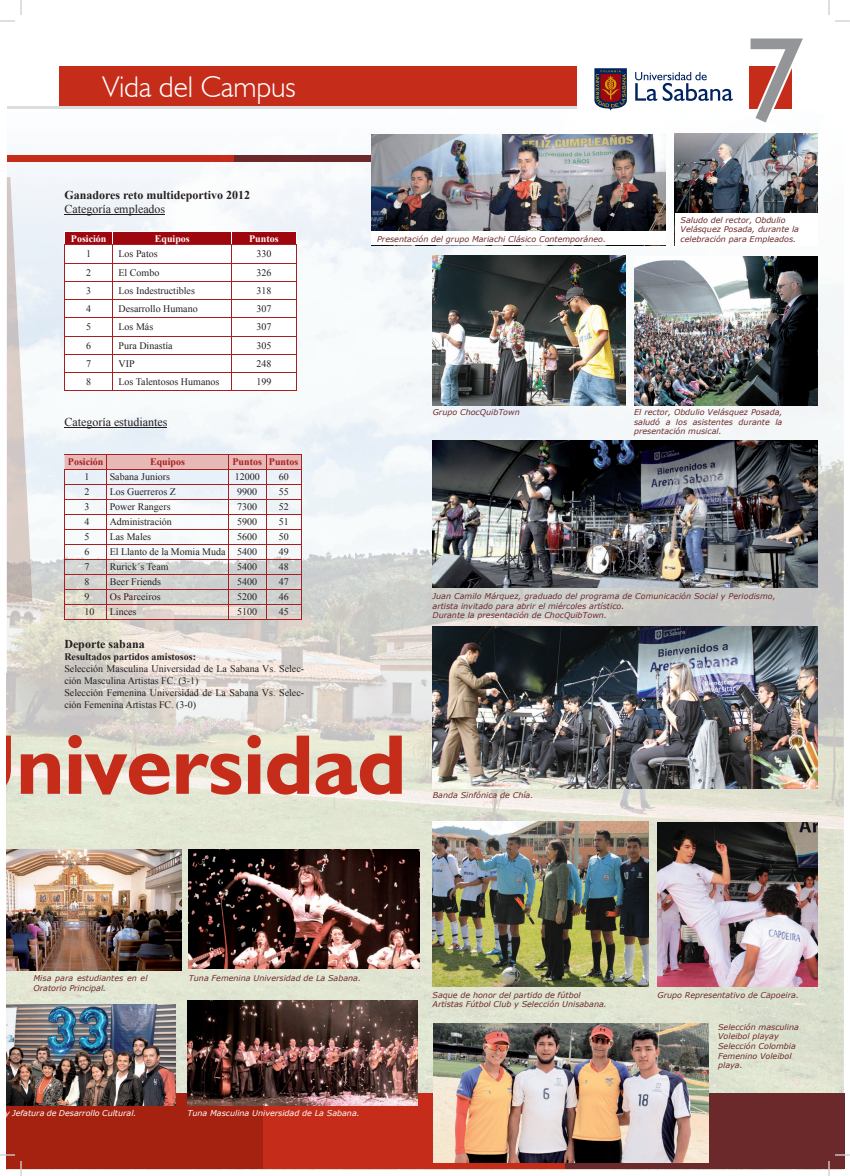
<style>
.page{position:relative;width:850px;height:1176px;background:#fff}
.page>*{position:absolute;margin:0;border:0;box-sizing:border-box;transform-origin:0 0}
.t1{font:120px "Humanist 521 BT";color:#939598}
.t2{font:700 85.2px "Humanist 521 BT";color:#c52c1a}
.t3{font:300 29.9px "Humanist 521 BT";color:#fff}
.t4{font:700 12px "Times New Roman";color:#231f20}
.t5{font:12px "Times New Roman";color:#231f20}
.t6{font:10px/12px "Times New Roman";color:#231f20}
.t7{font:700 10px "Times New Roman";color:#231f20}
.t8{font:700 10px "Times New Roman";color:#a72021}
.t9{font:700 10px "Times New Roman";color:#fff}
.t10{font:italic 8px/9.6px "Verdana";color:#6c292b}
.t11{font:italic 8px "Verdana";color:#fff}
</style>
<div class="page">
<img style="left:7px;top:133px;width:697px;height:116px">
<img style="left:704px;top:133px;width:139px;height:960px">
<img style="left:33px;top:249px;width:593px;height:141px">
<img style="left:33px;top:390px;width:671px;height:142px">
<img style="left:7px;top:532px;width:697px;height:561px">
<div style="left:565px;top:1093px;width:279px;height:76px;background:#6c292b"></div>
<div style="left:263px;top:1093px;width:302px;height:76px;background:#c52c1a"></div>
<div style="left:7px;top:1093px;width:256px;height:76px;background:#a52110"></div>
<img style="left:7px;top:177px;width:26px;height:426px">
<img style="left:433px;top:1024px;width:275px;height:139px">
<div style="left:59px;top:66px;width:518px;height:43px;background:#c52c1a"></div>
<hr style="left:7px;top:106px;width:570px;height:3px;background:#dcdddf">
<svg style="left:749px;top:66px;width:43px;height:43px"></svg>
<svg style="left:594px;top:68px;width:33px;height:43px"></svg>
<svg style="left:635px;top:72px;width:98px;height:29px"></svg>
<img style="left:657px;top:822px;width:160px;height:165px">
<img style="left:432px;top:821px;width:216px;height:166px">
<img style="left:188px;top:1001px;width:230px;height:104px">
<img style="left:7px;top:849px;width:174px;height:121px">
<img style="left:7px;top:1004px;width:169px;height:101px">
<div style="left:233px;top:155px;width:212px;height:7px;background:#6c292b"></div>
<div style="left:7px;top:155px;width:226px;height:7px;background:#c52c1a"></div>
<img style="left:189px;top:850px;width:230px;height:118px">
<img style="left:433px;top:256px;width:192px;height:149px">
<img style="left:634px;top:256px;width:183px;height:149px">
<img style="left:432px;top:440px;width:385px;height:148px">
<img style="left:433px;top:627px;width:384px;height:161px">
<img style="left:675px;top:134px;width:142px;height:79px">
<img style="left:371px;top:134px;width:295px;height:98px">
<hr style="left:64px;top:214px;width:101px;height:1px;background:#231f20">
<hr style="left:64px;top:427px;width:103px;height:1px;background:#231f20">
<hr style="left:64px;top:231px;width:49px;height:1px;background:#fff">
<hr style="left:113px;top:231px;width:119px;height:1px;background:#fff">
<hr style="left:232px;top:231px;width:64px;height:1px;background:#fff">
<svg style="left:64px;top:232px;width:233px;height:159px"></svg>
<hr style="left:64px;top:391px;width:49px;height:1px;background:#a72021">
<hr style="left:113px;top:391px;width:119px;height:1px;background:#a72021">
<hr style="left:232px;top:391px;width:64px;height:1px;background:#a72021">
<svg style="left:64px;top:454px;width:238px;height:165px"></svg>
<hr style="left:64px;top:619px;width:43px;height:1px;background:#a72021">
<hr style="left:107px;top:619px;width:121px;height:1px;background:#a72021">
<hr style="left:228px;top:619px;width:38px;height:1px;background:#a72021">
<hr style="left:266px;top:619px;width:36px;height:1px;background:#a72021">
<div style="left:371px;top:232px;width:295px;height:13px;background:#fff"></div>
<div style="left:675px;top:213px;width:142px;height:32px;background:#fff"></div>
<svg style="left:828px;top:0;width:22px;height:22px"></svg>
<svg style="left:0;top:0;width:22px;height:22px"></svg>
<svg style="left:828px;top:1154px;width:22px;height:22px"></svg>
<svg style="left:0;top:1154px;width:22px;height:22px"></svg>
<h3 class="t3" style="left:103px;top:69px;width:195px">Vida del Campus</h3>
<h3 class="t4" style="left:64px;top:186px;width:187px">Ganadores reto multideportivo 2012</h3>
<h3 class="t5" style="left:64px;top:201px;width:102px">Categoría empleados</h3>
<p class="t9" style="left:71px;top:231px;width:37px">Posición</p>
<p class="t9" style="left:155px;top:231px;width:37px">Equipos</p>
<p class="t9" style="left:249px;top:231px;width:31px">Puntos</p>
<p class="t6" style="left:86px;top:248px;width:6px">1</p>
<p class="t6" style="left:119px;top:248px;width:41px">Los Patos</p>
<p class="t6" style="left:256px;top:248px;width:16px">330</p>
<p class="t6" style="left:86px;top:266px;width:6px">2</p>
<p class="t6" style="left:119px;top:266px;width:42px">El Combo</p>
<p class="t6" style="left:256px;top:266px;width:16px">326</p>
<p class="t6" style="left:86px;top:284px;width:6px">3</p>
<p class="t6" style="left:119px;top:284px;width:78px">Los Indestructibles</p>
<p class="t6" style="left:256px;top:284px;width:16px">318</p>
<p class="t6" style="left:86px;top:303px;width:6px">4</p>
<p class="t6" style="left:119px;top:303px;width:81px">Desarrollo Humano</p>
<p class="t6" style="left:256px;top:303px;width:16px">307</p>
<p class="t6" style="left:86px;top:321px;width:6px">5</p>
<p class="t6" style="left:119px;top:321px;width:36px">Los Más</p>
<p class="t6" style="left:256px;top:321px;width:16px">307</p>
<p class="t6" style="left:86px;top:339px;width:6px">6</p>
<p class="t6" style="left:119px;top:339px;width:56px">Pura Dinastía</p>
<p class="t6" style="left:256px;top:339px;width:16px">305</p>
<p class="t6" style="left:86px;top:357px;width:6px">7</p>
<p class="t6" style="left:119px;top:357px;width:18px">VIP</p>
<p class="t6" style="left:256px;top:357px;width:16px">248</p>
<p class="t6" style="left:86px;top:376px;width:6px">8</p>
<p class="t6" style="left:119px;top:376px;width:102px">Los Talentosos Humanos</p>
<p class="t6" style="left:256px;top:376px;width:16px">199</p>
<h3 class="t5" style="left:64px;top:414px;width:104px">Categoría estudiantes</h3>
<p class="t8" style="left:68px;top:455px;width:37px">Posición</p>
<p class="t8" style="left:150px;top:455px;width:37px">Equipos</p>
<p class="t8" style="left:232px;top:455px;width:67px">Puntos Puntos</p>
<p class="t6" style="left:84px;top:471px;width:6px">1</p>
<p class="t6" style="left:110px;top:471px;width:62px">Sabana Juniors</p>
<p class="t6" style="left:235px;top:471px;width:26px">12000</p>
<p class="t6" style="left:279px;top:471px;width:11px">60</p>
<p class="t6" style="left:84px;top:486px;width:6px">2</p>
<p class="t6" style="left:110px;top:486px;width:68px">Los Guerreros Z</p>
<p class="t6" style="left:237px;top:486px;width:22px">9900</p>
<p class="t6" style="left:279px;top:486px;width:11px">55</p>
<p class="t6" style="left:84px;top:501px;width:6px">3</p>
<p class="t6" style="left:110px;top:501px;width:62px">Power Rangers</p>
<p class="t6" style="left:237px;top:501px;width:21px">7300</p>
<p class="t6" style="left:279px;top:501px;width:11px">52</p>
<p class="t6" style="left:84px;top:516px;width:6px">4</p>
<p class="t6" style="left:110px;top:516px;width:64px">Administración</p>
<p class="t6" style="left:237px;top:516px;width:21px">5900</p>
<p class="t6" style="left:279px;top:516px;width:11px">51</p>
<p class="t6" style="left:84px;top:531px;width:6px">5</p>
<p class="t6" style="left:110px;top:531px;width:43px">Las Males</p>
<p class="t6" style="left:237px;top:531px;width:22px">5600</p>
<p class="t6" style="left:279px;top:531px;width:11px">50</p>
<p class="t6" style="left:84px;top:546px;width:6px">6</p>
<p class="t6" style="left:110px;top:546px;width:149px">El Llanto de la Momia Muda 5400</p>
<p class="t6" style="left:279px;top:546px;width:11px">49</p>
<p class="t6" style="left:84px;top:561px;width:6px">7</p>
<p class="t6" style="left:110px;top:561px;width:60px">Rurick´s Team</p>
<p class="t6" style="left:237px;top:561px;width:22px">5400</p>
<p class="t6" style="left:279px;top:561px;width:11px">48</p>
<p class="t6" style="left:84px;top:576px;width:6px">8</p>
<p class="t6" style="left:110px;top:576px;width:53px">Beer Friends</p>
<p class="t6" style="left:237px;top:576px;width:22px">5400</p>
<p class="t6" style="left:279px;top:576px;width:11px">47</p>
<p class="t6" style="left:85px;top:591px;width:6px">9</p>
<p class="t6" style="left:110px;top:591px;width:52px">Os Parceiros</p>
<p class="t6" style="left:237px;top:591px;width:22px">5200</p>
<p class="t6" style="left:279px;top:591px;width:11px">46</p>
<p class="t6" style="left:85px;top:606px;width:11px">10</p>
<p class="t6" style="left:110px;top:606px;width:28px">Linces</p>
<p class="t6" style="left:237px;top:606px;width:21px">5100</p>
<p class="t6" style="left:279px;top:606px;width:11px">45</p>
<h3 class="t4" style="left:64px;top:636px;width:82px">Deporte sabana</h3>
<p class="t7" style="left:64px;top:650px;width:133px">Resultados partidos amistosos:</p>
<p class="t6" style="left:64px;top:662px;width:241px">Selección Masculina Universidad de La Sabana Vs. Selec&shy;ción Masculina Artistas FC. (3-1)<br>Selección Femenina Universidad de La Sabana Vs. Selec&shy;ción Femenina Artistas FC. (3-0)</p>
<p class="t10" style="left:377px;top:234px;width:230px">Presentación del grupo Mariachi Clásico Contemporáneo.</p>
<h1 class="t1" style="left:743px;top:6px;width:62px">7</h1>
<p class="t10" style="left:680px;top:215px;width:120px">Saludo del rector, Obdulio<br>Velásquez Posada, durante la celebración para Empleados.</p>
<p class="t10" style="left:433px;top:407px;width:88px">Grupo ChocQuibTown</p>
<p class="t10" style="left:634px;top:407px;width:150px;text-align:justify">El rector, Obdulio Velásquez Posada, saludó a los asistentes durante la presentación musical.</p>
<p class="t10" style="left:432px;top:591px;width:345px">Juan Camilo Márquez, graduado del programa de Comunicación Social y Periodismo, artista invitado para abrir el miércoles artístico.<br>Durante la presentación de ChocQuibTown.</p>
<h2 class="t2" style="left:16px;top:712px;width:391px">niversidad</h2>
<p class="t10" style="left:433px;top:790px;width:102px">Banda Sinfónica de Chía.</p>
<p class="t10" style="left:34px;top:973px;width:116px">Misa para estudiantes en el</p>
<p class="t10" style="left:189px;top:973px;width:174px">Tuna Femenina Universidad de La Sabana.</p>
<p class="t10" style="left:34px;top:983px;width:74px">Oratorio Principal.</p>
<p class="t11" style="left:-1px;top:1108px;width:139px">s y Jefatura de Desarrollo Cultural.</p>
<p class="t11" style="left:188px;top:1108px;width:174px">Tuna Masculina Universidad de La Sabana.</p>
<p class="t10" style="left:432px;top:990px;width:176px">Saque de honor del partido de fútbol<br>Artistas Fútbol Club y Selección Unisabana.</p>
<p class="t10" style="left:657px;top:990px;width:143px">Grupo Representativo de Capoeira.</p>
<p class="t10" style="left:718px;top:1022px;width:82px">Selección masculina<br>Voleibol playay<br>Selección Colombia<br>Femenino Voleibol playa.</p>
</div>
